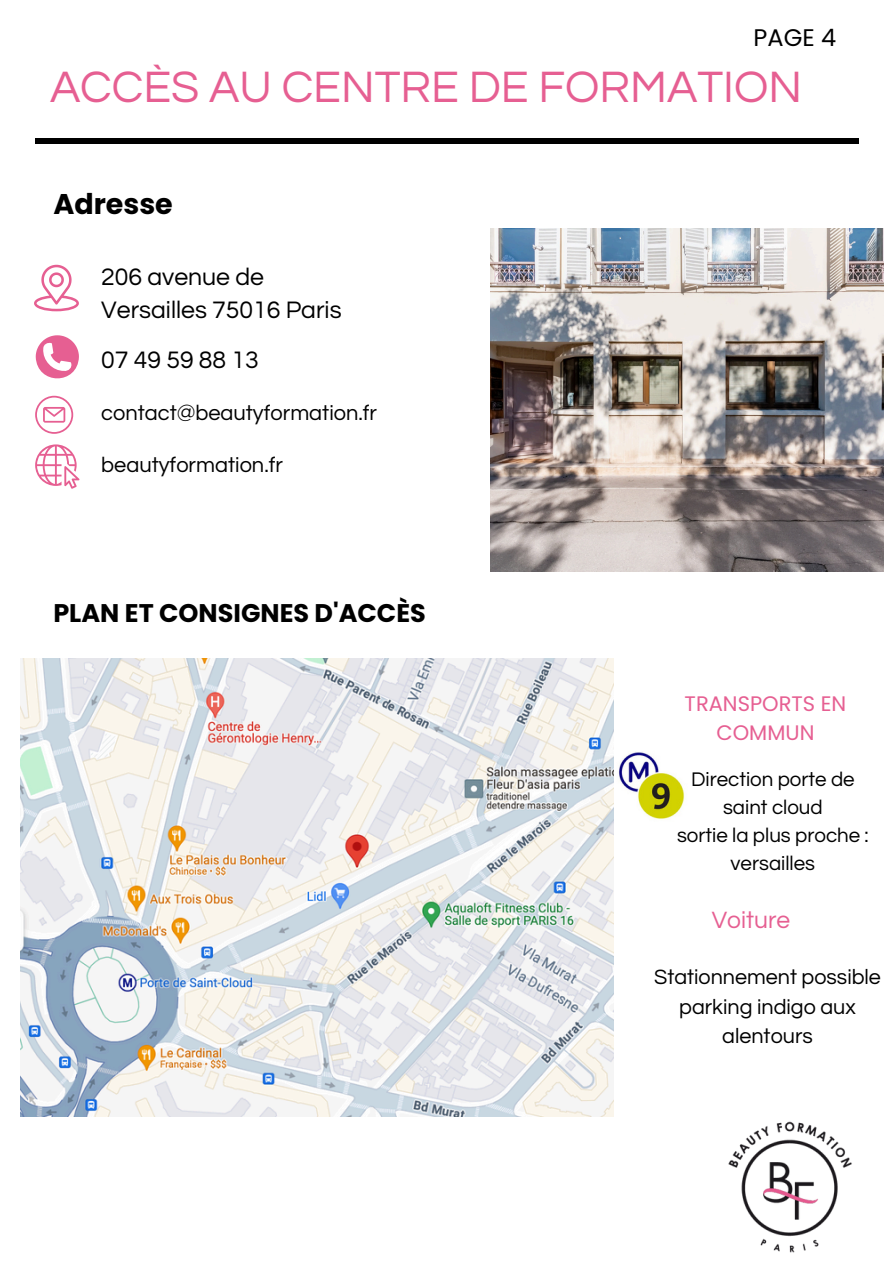
<style>
.page{position:relative;width:894px;height:1264px;background:#fff}
.page>*{position:absolute;margin:0;border:0;box-sizing:border-box;transform-origin:0 0}
.t1{font:45.75px "Questrial";color:#e65f92}
.t2{font:700 28.5px "Poppins";color:#000}
.t3{font:700 25.5px "Poppins";color:#000}
.t4{font:24.75px/33.8px "Questrial";color:#000}
.t5{font:24.6px "Questrial";color:#e65f92}
.t6{font:24px "Poppins";color:#000}
.t7{font:21.75px "Questrial";color:#000}
.t8{font:21.6px/29.2px "Questrial";color:#000;text-align:center}
.t9{font:21px/29.2px "Poppins";color:#e65f92;text-align:center}
.t10{font:20.55px/27.9px "Questrial";color:#000;text-align:center}
</style>
<div class="page">
<img style="left:490px;top:228px;width:393px;height:343px">
<div style="left:35px;top:138px;width:822px;height:6px;background:#000"></div>
<img style="left:613px;top:751px;width:72px;height:75px">
<img style="left:20px;top:658px;width:593px;height:458px">
<img style="left:728px;top:1121px;width:124px;height:132px">
<svg style="left:35px;top:444px;width:44px;height:44px"></svg>
<svg style="left:35px;top:396px;width:38px;height:38px"></svg>
<svg style="left:36px;top:335px;width:42px;height:44px"></svg>
<svg style="left:34px;top:265px;width:45px;height:46px"></svg>
<p class="t6" style="left:753px;top:20px;width:84px">PAGE 4</p>
<h2 class="t1" style="left:50px;top:65px;width:753px">ACCÈS AU CENTRE DE FORMATION</h2>
<h5 class="t2" style="left:53px;top:184px;width:121px">Adresse</h5>
<p class="t4" style="left:101px;top:260px;width:242px">206 avenue de<br>Versailles 75016 Paris</p>
<p class="t4" style="left:101px;top:344px;width:159px">07 49 59 88 13</p>
<p class="t7" style="left:101px;top:402px;width:277px">contact@beautyformation.fr</p>
<p class="t7" style="left:101px;top:454px;width:183px">beautyformation.fr</p>
<h5 class="t3" style="left:53px;top:595px;width:374px">PLAN ET CONSIGNES D'ACCÈS</h5>
<p class="t9" style="left:684px;top:688px;width:163px">TRANSPORTS EN<br>COMMUN</p>
<p class="t10" style="left:690px;top:766px;width:165px">Direction porte de saint cloud</p>
<h3 class="t10" style="left:676px;top:822px;width:193px">sortie la plus proche : versailles</h3>
<p class="t5" style="left:711px;top:907px;width:80px">Voiture</p>
<h6 class="t8" style="left:654px;top:963px;width:228px">Stationnement possible parking indigo aux alentours</h6>
</div>
